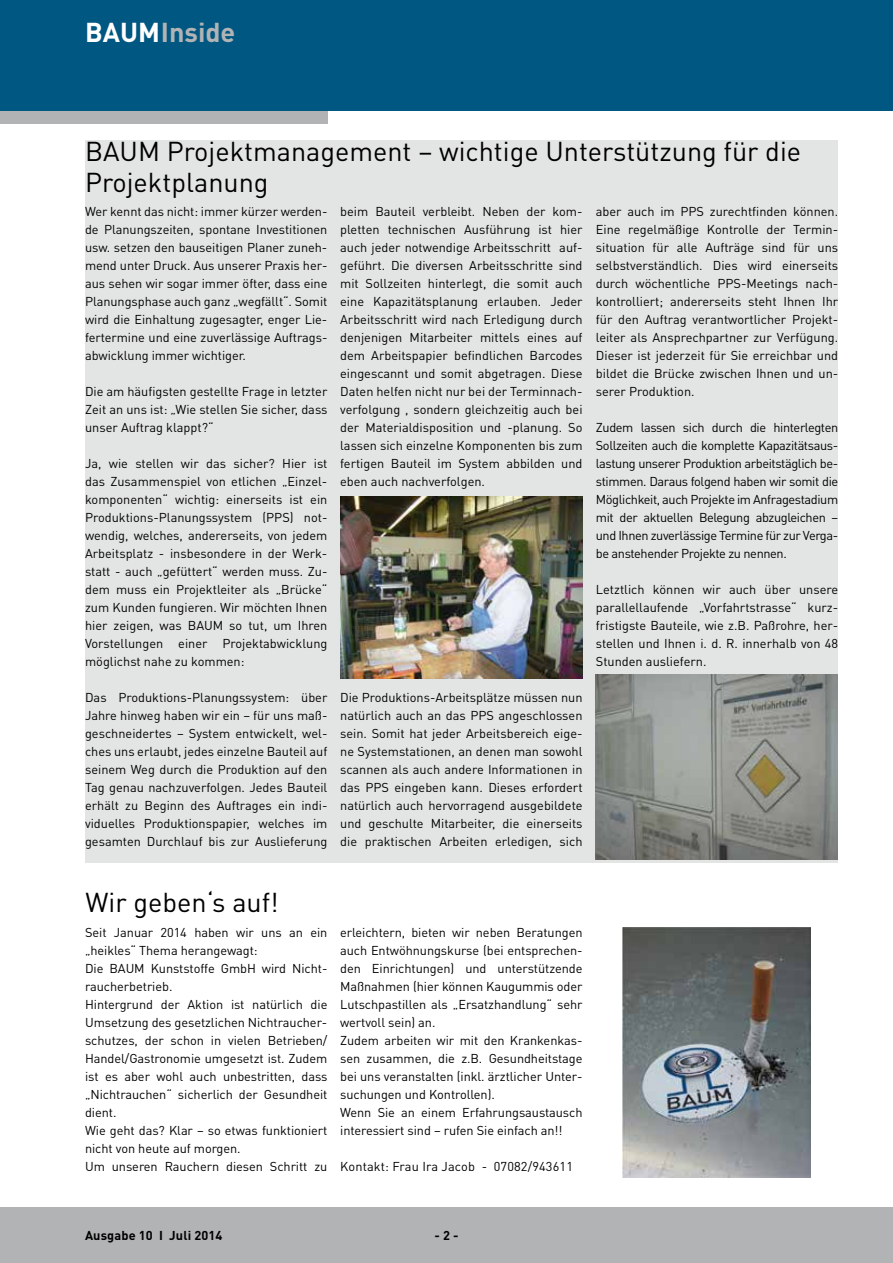
<style>
.page{position:relative;width:893px;height:1263px;background:#fff}
.page>*{position:absolute;margin:0;border:0;box-sizing:border-box;transform-origin:0 0}
.t1{font:27px/31px "DIN Pro";color:#000}
.t2{font:700 27px "DIN Pro";color:#b1b3b4}
.t3{font:12.75px/18px "DIN Pro";letter-spacing:-.005em;color:#000;text-align:justify}
.t4{font:700 12.75px "DIN Pro";letter-spacing:.01em;color:#000}
.s1{color:#fff}
</style>
<div class="page">
<div style="left:86px;top:140px;width:752px;height:723px;background:#e3e4e4"></div>
<div style="left:0;top:1208px;width:893px;height:55px;background:#b1b3b4"></div>
<div style="left:0;top:106px;width:327px;height:17px;background:#b1b3b4"></div>
<div style="left:0;top:0;width:893px;height:111px;background:#005782"></div>
<img style="left:341px;top:497px;width:242px;height:181px">
<img style="left:622px;top:927px;width:189px;height:250px">
<img style="left:596px;top:674px;width:242px;height:186px">
<h1 class="t2" style="left:85px;top:14px;width:152px"><span class="s1">BAUM</span>Inside</h1>
<h1 class="t1" style="left:85px;top:135px;width:718px">BAUM Projektmanagement – wichtige Unterstützung für die<br>Projektplanung</h1>
<p class="t3" style="left:596px;top:202px;width:244px">aber auch im PPS zurechtfinden können.<br>Eine regelmäßige Kontrolle der Termin&shy;situation für alle Aufträge sind für uns selbstverständlich. Dies wird einerseits durch wöchentliche PPS-Meetings nach&shy;kontrolliert; andererseits steht Ihnen Ihr für den Auftrag verantwortlicher Projekt&shy;leiter als Ansprechpartner zur Verfügung.<br>Dieser ist jederzeit für Sie erreichbar und bildet die Brücke zwischen Ihnen und un&shy;serer Produktion.</p>
<p class="t3" style="left:596px;top:418px;width:244px">Zudem lassen sich durch die hinterlegten Sollzeiten auch die komplette Kapazitätsaus&shy;lastung unserer Produktion arbeitstäglich be&shy;stimmen. Daraus folgend haben wir somit die Möglichkeit, auch Projekte im Anfragestadium mit der aktuellen Belegung abzugleichen – und Ihnen zuverlässige Termine für zur Verga&shy;be anstehender Projekte zu nennen.</p>
<p class="t3" style="left:596px;top:580px;width:244px">Letztlich können wir auch über unsere parallellaufende „Vorfahrtstrasse“ kurz&shy;fristigste Bauteile, wie z.B. Paßrohre, her&shy;stellen und Ihnen i. d. R. innerhalb von 48<br>Stunden ausliefern.</p>
<p class="t3" style="left:340px;top:202px;width:244px">beim Bauteil verbleibt. Neben der kom&shy;pletten technischen Ausführung ist hier auch jeder notwendige Arbeitsschritt auf&shy;geführt. Die diversen Arbeitsschritte sind mit Sollzeiten hinterlegt, die somit auch eine Kapazitätsplanung erlauben. Jeder Arbeitsschritt wird nach Erledigung durch denjenigen Mitarbeiter mittels eines auf dem Arbeitspapier befindlichen Barcodes eingescannt und somit abgetragen. Diese Daten helfen nicht nur bei der Terminnach&shy;verfolgung , sondern gleichzeitig auch bei der Materialdisposition und -planung. So lassen sich einzelne Komponenten bis zum fertigen Bauteil im System abbilden und eben auch nachverfolgen.</p>
<p class="t3" style="left:85px;top:202px;width:244px">Wer kennt das nicht: immer kürzer werden&shy;de Planungszeiten, spontane Investitionen usw. setzen den bauseitigen Planer zuneh&shy;mend unter Druck. Aus unserer Praxis her&shy;aus sehen wir sogar immer öfter, dass eine Planungsphase auch ganz „wegfällt“. Somit wird die Einhaltung zugesagter, enger Lie&shy;fertermine und eine zuverlässige Auftrags&shy;abwicklung immer wichtiger.</p>
<p class="t3" style="left:85px;top:382px;width:244px">Die am häufigsten gestellte Frage in letzter Zeit an uns ist: „Wie stellen Sie sicher, dass unser Auftrag klappt?“</p>
<p class="t3" style="left:85px;top:454px;width:244px">Ja, wie stellen wir das sicher? Hier ist das Zusammenspiel von etlichen „Einzel&shy;komponenten“ wichtig: einerseits ist ein Produktions-Planungssystem (PPS) not&shy;wendig, welches, andererseits, von jedem Arbeitsplatz - insbesondere in der Werk&shy;statt - auch „gefüttert“ werden muss. Zu&shy;dem muss ein Projektleiter als „Brücke“ zum Kunden fungieren. Wir möchten Ihnen hier zeigen, was BAUM so tut, um Ihren Vorstellungen einer Projektabwicklung möglichst nahe zu kommen:</p>
<p class="t3" style="left:85px;top:688px;width:244px">Das Produktions-Planungssystem: über Jahre hinweg haben wir ein – für uns maß&shy;geschneidertes – System entwickelt, wel&shy;ches uns erlaubt, jedes einzelne Bauteil auf seinem Weg durch die Produktion auf den Tag genau nachzuverfolgen. Jedes Bauteil erhält zu Beginn des Auftrages ein indi&shy;viduelles Produktionspapier, welches im gesamten Durchlauf bis zur Auslieferung</p>
<p class="t3" style="left:340px;top:688px;width:244px">Die Produktions-Arbeitsplätze müssen nun natürlich auch an das PPS angeschlossen sein. Somit hat jeder Arbeitsbereich eige&shy;ne Systemstationen, an denen man sowohl scannen als auch andere Informationen in das PPS eingeben kann. Dieses erfordert natürlich auch hervorragend ausgebildete und geschulte Mitarbeiter, die einerseits die praktischen Arbeiten erledigen, sich</p>
<h1 class="t1" style="left:86px;top:885px;width:195px">Wir geben‘s auf!</h1>
<p class="t3" style="left:85px;top:923px;width:244px;text-align:left">Seit Januar 2014 haben wir uns an ein „heikles“ Thema herangewagt:<br>Die BAUM Kunststoffe GmbH wird Nicht&shy;raucherbetrieb.<br>Hintergrund der Aktion ist natürlich die Umsetzung des gesetzlichen Nichtraucher&shy;schutzes, der schon in vielen Betrieben/ Handel/Gastronomie umgesetzt ist. Zudem ist es aber wohl auch unbestritten, dass „Nichtrauchen“ sicherlich der Gesundheit dient.<br>Wie geht das? Klar – so etwas funktioniert nicht von heute auf morgen.<br>Um unseren Rauchern diesen Schritt zu</p>
<p class="t3" style="left:340px;top:923px;width:244px;text-align:left">erleichtern, bieten wir neben Beratungen auch Entwöhnungskurse (bei entsprechen&shy;den Einrichtungen) und unterstützende Maßnahmen (hier können Kaugummis oder Lutschpastillen als „Ersatzhandlung“ sehr wertvoll sein) an.<br>Zudem arbeiten wir mit den Krankenkas&shy;sen zusammen, die z.B. Gesundheitstage bei uns veranstalten (inkl. ärztlicher Unter&shy;suchungen und Kontrollen).<br>Wenn Sie an einem Erfahrungsaustausch interessiert sind – rufen Sie einfach an!!</p>
<p class="t3" style="left:340px;top:1157px;width:234px">Kontakt: Frau Ira Jacob - 07082/943611</p>
<p class="t4" style="left:85px;top:1227px;width:139px">Ausgabe 10 I Juli 2014</p>
<p class="t4" style="left:434px;top:1227px;width:26px">- 2 -</p>
</div>
